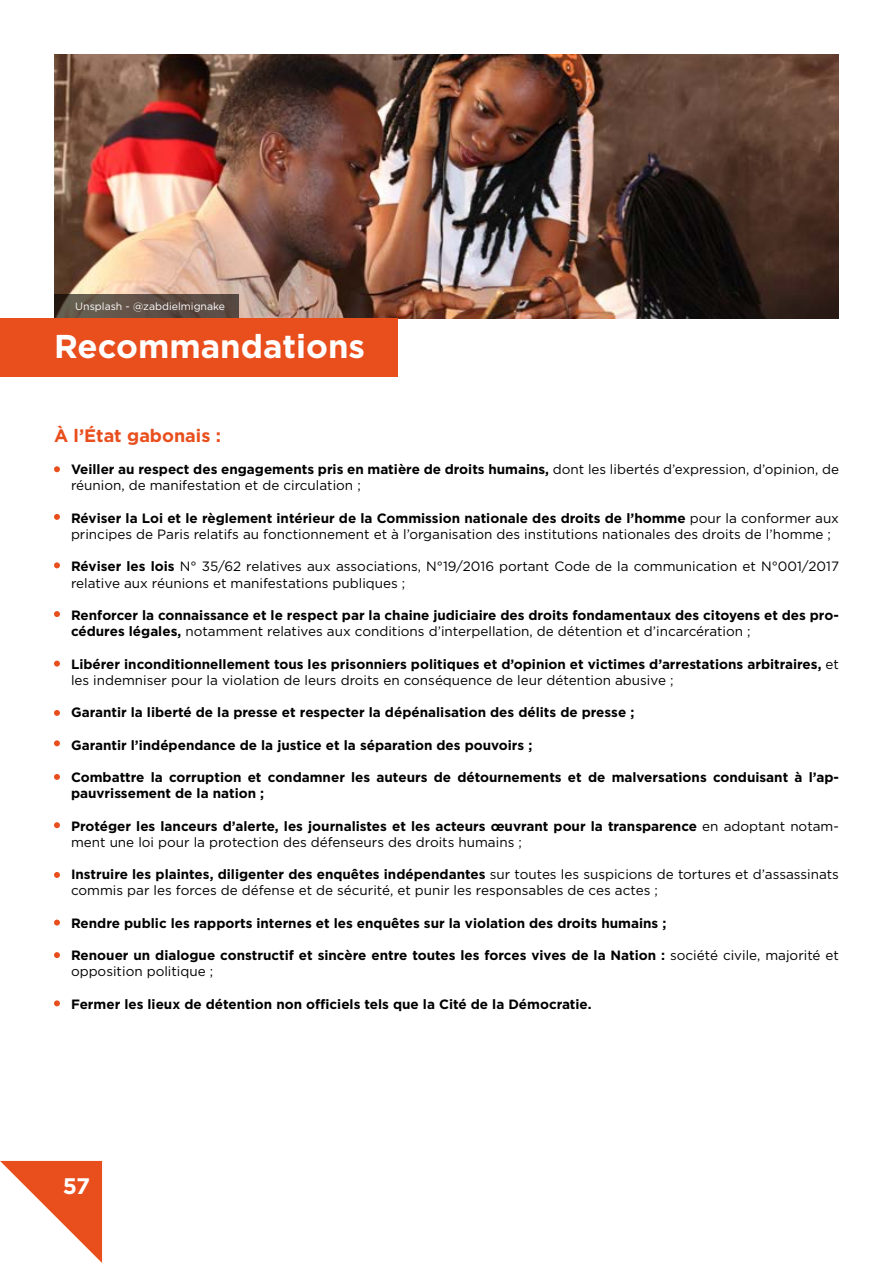
<style>
.page{position:relative;width:893px;height:1263px;background:#fff}
.page>*{position:absolute;margin:0;border:0;box-sizing:border-box;transform-origin:0 0}
.t1{font:700 33px "Gotham";color:#fff}
.t2{font:700 22.5px "Gotham";color:#fff}
.t3{font:700 18px "Gotham";color:#e94e1d}
.t4{font:700 13.5px/16.2px "Gotham";color:#000}
.t5{font:13.5px/16.2px "Gotham";color:#000}
.t6{font:10.5px "Gotham";color:#fff}
.s1{font-weight:700}
.s2{font-weight:400}
</style>
<div class="page">
<svg style="left:0;top:1161px;width:102px;height:102px"></svg>
<img style="left:54px;top:54px;width:785px;height:265px">
<svg style="left:54px;top:294px;width:184px;height:25px;fill:#5e4e47"></svg>
<div style="left:0;top:319px;width:397px;height:58px;background:#e94e1d"></div>
<svg style="left:54px;top:466px;width:6px;height:6px"></svg>
<svg style="left:54px;top:514px;width:6px;height:6px"></svg>
<svg style="left:54px;top:562px;width:6px;height:6px"></svg>
<svg style="left:54px;top:611px;width:6px;height:6px"></svg>
<svg style="left:54px;top:661px;width:6px;height:5px"></svg>
<svg style="left:54px;top:710px;width:6px;height:6px"></svg>
<svg style="left:54px;top:740px;width:6px;height:6px"></svg>
<svg style="left:54px;top:774px;width:6px;height:6px"></svg>
<svg style="left:54px;top:822px;width:6px;height:6px"></svg>
<svg style="left:54px;top:872px;width:6px;height:6px"></svg>
<svg style="left:54px;top:919px;width:6px;height:6px"></svg>
<svg style="left:54px;top:952px;width:6px;height:6px"></svg>
<svg style="left:54px;top:1000px;width:6px;height:6px"></svg>
<p class="t6" style="left:75px;top:300px;width:151px">Unsplash - @zabdielmignake</p>
<h1 class="t1" style="left:54px;top:325px;width:313px">Recommandations</h1>
<h3 class="t3" style="left:54px;top:423px;width:169px">À l’État gabonais :</h3>
<p class="t5" style="left:71px;top:461px;width:769px"><span class="s1">Veiller au respect des engagements pris en matière de droits humains,</span> dont les libertés d’expression, d’opinion, de réunion, de manifestation et de circulation ;</p>
<p class="t5" style="left:71px;top:510px;width:769px"><span class="s1">Réviser la Loi et le règlement intérieur de la Commission nationale des droits de l’homme</span> pour la conformer aux principes de Paris relatifs au fonctionnement et à l’organisation des institutions nationales des droits de l’homme ;</p>
<p class="t5" style="left:71px;top:558px;width:769px"><span class="s1">Réviser les lois</span> N° 35/62 relatives aux associations, N°19/2016 portant Code de la communication et N°001/2017 relative aux réunions et manifestations publiques ;</p>
<p class="t4" style="left:71px;top:607px;width:769px">Renforcer la connaissance et le respect par la chaine judiciaire des droits fondamentaux des citoyens et des pro&shy;cédures légales, <span class="s2">notamment relatives aux conditions d’interpellation, de détention et d’incarcération ;</span></p>
<p class="t4" style="left:71px;top:656px;width:769px">Libérer inconditionnellement tous les prisonniers politiques et d’opinion et victimes d’arrestations arbitraires, <span class="s2">et les indemniser pour la violation de leurs droits en conséquence de leur détention abusive ;</span></p>
<p class="t4" style="left:71px;top:704px;width:565px">Garantir la liberté de la presse et respecter la dépénalisation des délits de presse ;</p>
<p class="t4" style="left:71px;top:737px;width:463px">Garantir l’indépendance de la justice et la séparation des pouvoirs ;</p>
<p class="t4" style="left:71px;top:769px;width:769px">Combattre la corruption et condamner les auteurs de détournements et de malversations conduisant à l’ap&shy;pauvrissement de la nation ;</p>
<p class="t4" style="left:71px;top:818px;width:769px">Protéger les lanceurs d’alerte, les journalistes et les acteurs œuvrant pour la transparence <span class="s2">en adoptant notam&shy;ment une loi pour la protection des défenseurs des droits humains ;</span></p>
<p class="t5" style="left:71px;top:866px;width:769px"><span class="s1">Instruire les plaintes, diligenter des enquêtes indépendantes</span> sur toutes les suspicions de tortures et d’assassinats commis par les forces de défense et de sécurité, et punir les responsables de ces actes ;</p>
<p class="t4" style="left:71px;top:915px;width:597px">Rendre public les rapports internes et les enquêtes sur la violation des droits humains ;</p>
<p class="t4" style="left:71px;top:947px;width:769px">Renouer un dialogue constructif et sincère entre toutes les forces vives de la Nation : <span class="s2">société civile, majorité et opposition politique ;</span></p>
<p class="t4" style="left:71px;top:996px;width:522px">Fermer les lieux de détention non officiels tels que la Cité de la Démocratie.</p>
<h2 class="t2" style="left:63px;top:1171px;width:29px">57</h2>
</div>
